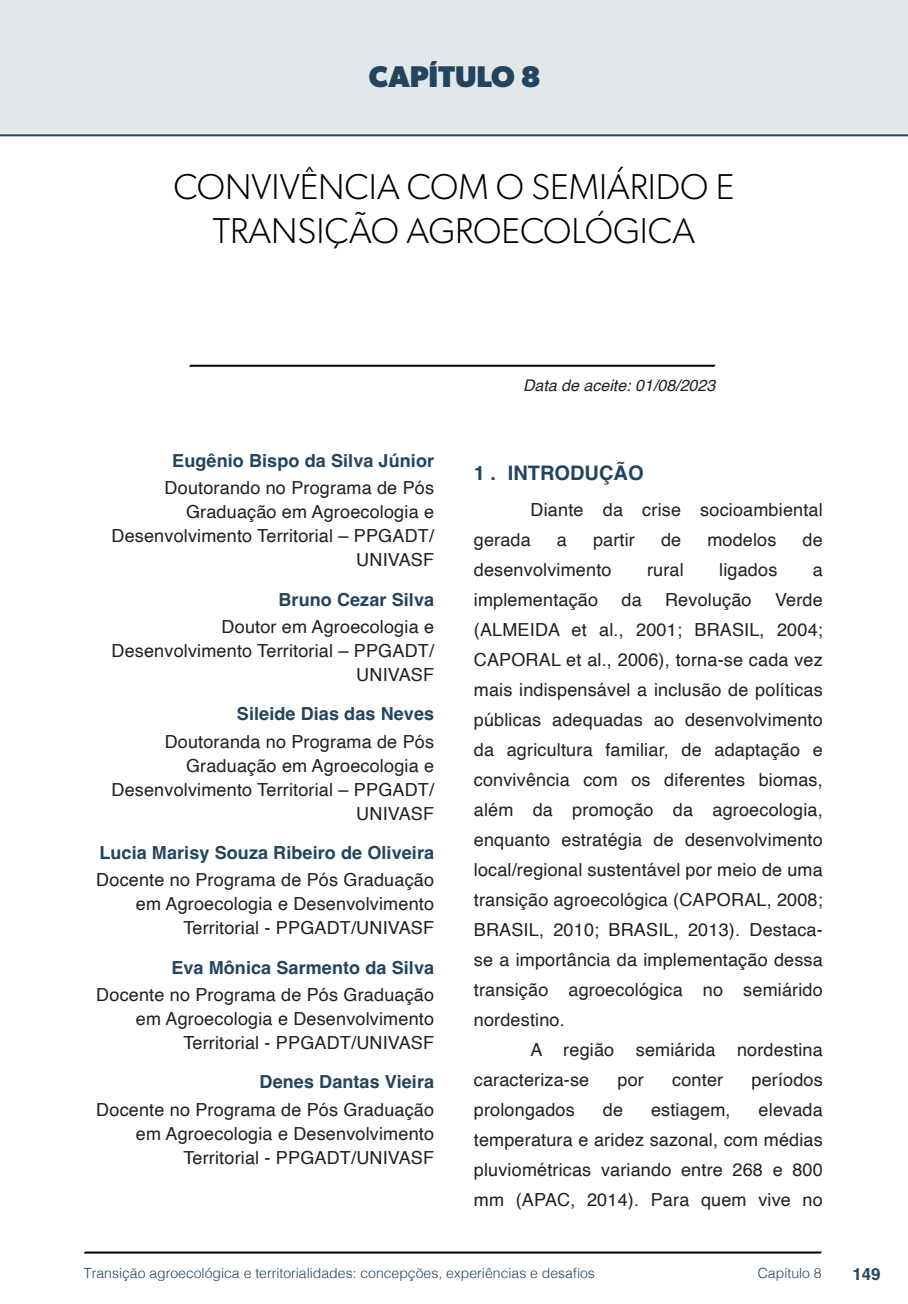
<style>
.page{position:relative;width:908px;height:1304px;background:#fff}
.page>*{position:absolute;margin:0;border:0;box-sizing:border-box;transform-origin:0 0}
.t1{font:300 36px/44px "Gibson";color:#000;text-align:center}
.t2{font:700 30px "Gibson";color:#23445f}
.t3{font:700 20px "Helvetica";color:#23445f}
.t4{font:18px/30px "Helvetica";letter-spacing:.01em;color:#231f20;text-align:right}
.t5{font:700 18px "Helvetica";letter-spacing:.005em;color:#23445f}
.t6{font:700 16.8px "Helvetica";color:#23445f}
.t7{font:italic 16px "Helvetica";color:#231f20}
.t8{font:300 14px "Helvetica";color:#23445f}
</style>
<div class="page">
<svg style="left:84px;top:1251px;width:737px;height:3px;background:#515151"></svg>
<div style="left:0;top:0;width:907px;height:136px;background:#e2e7e9"></div>
<svg style="left:189px;top:364px;width:526px;height:3px;background:#4f4f4f"></svg>
<div style="left:44px;top:72px;width:68px;height:61px;background:#e2e7e9"></div>
<h2 class="t2" style="left:369px;top:58px;width:173px">CAPÍTULO 8</h2>
<h1 class="t1" style="left:173px;top:164px;width:562px">CONVIVÊNCIA COM O SEMIÁRIDO E<br>TRANSIÇÃO AGROECOLÓGICA</h1>
<p class="t5" style="left:172px;top:450px;width:263px">Eugênio Bispo da Silva Júnior</p>
<p class="t4" style="left:111px;top:477px;width:324px;line-height:24px">Doutorando no Programa de Pós<br>Graduação em Agroecologia e<br>Desenvolvimento Territorial – PPGADT/<br>UNIVASF</p>
<p class="t5" style="left:278px;top:588px;width:157px">Bruno Cezar Silva</p>
<p class="t4" style="left:111px;top:615px;width:324px;line-height:24px">Doutor em Agroecologia e<br>Desenvolvimento Territorial – PPGADT/<br>UNIVASF</p>
<p class="t5" style="left:237px;top:703px;width:198px">Sileide Dias das Neves</p>
<p class="t4" style="left:111px;top:730px;width:324px;line-height:24px">Doutoranda no Programa de Pós<br>Graduação em Agroecologia e<br>Desenvolvimento Territorial – PPGADT/<br>UNIVASF</p>
<p class="t5" style="left:99px;top:842px;width:336px">Lucia Marisy Souza Ribeiro de Oliveira</p>
<p class="t4" style="left:96px;top:869px;width:339px;line-height:24px">Docente no Programa de Pós Graduação em Agroecologia e Desenvolvimento<br>Territorial - PPGADT/UNIVASF</p>
<p class="t5" style="left:171px;top:956px;width:264px">Eva Mônica Sarmento da Silva</p>
<p class="t4" style="left:96px;top:983px;width:339px;line-height:24px">Docente no Programa de Pós Graduação em Agroecologia e Desenvolvimento<br>Territorial - PPGADT/UNIVASF</p>
<p class="t5" style="left:259px;top:1071px;width:176px">Denes Dantas Vieira</p>
<p class="t4" style="left:96px;top:1098px;width:339px;line-height:24px">Docente no Programa de Pós Graduação em Agroecologia e Desenvolvimento<br>Territorial - PPGADT/UNIVASF</p>
<p class="t7" style="left:523px;top:373px;width:194px">Data de aceite: 01/08/2023</p>
<p class="t3" style="left:473px;top:461px;width:171px">1 . INTRODUÇÃO</p>
<p class="t4" style="left:473px;top:495px;width:350px;text-align:left;text-indent:57px">Diante da crise socioambiental gerada</p>
<p class="t4" style="left:556px;top:525px;width:12px">a</p>
<p class="t4" style="left:592px;top:525px;width:43px">partir</p>
<p class="t4" style="left:660px;top:525px;width:22px">de</p>
<p class="t4" style="left:707px;top:525px;width:71px">modelos</p>
<p class="t4" style="left:802px;top:525px;width:22px">de</p>
<p class="t4" style="left:473px;top:555px;width:139px">desenvolvimento</p>
<p class="t4" style="left:646px;top:555px;width:38px">rural</p>
<p class="t4" style="left:718px;top:555px;width:60px">ligados</p>
<p class="t4" style="left:812px;top:555px;width:12px">a</p>
<p class="t4" style="left:473px;top:585px;width:126px">implementação</p>
<p class="t4" style="left:621px;top:585px;width:22px">da</p>
<p class="t4" style="left:664px;top:585px;width:88px">Revolução</p>
<p class="t4" style="left:473px;top:585px;width:350px;text-align:justify;text-indent:301px">Verde (ALMEIDA et al., 2001; BRASIL, 2004; CAPORAL et al., 2006), torna-se cada vez mais indispensável a inclusão de políticas pú blicas adequadas ao desenvolvimento da agricultura familiar, de adaptação e convivência com os diferentes biomas, além da promoção da agroecologia, enquanto estratégia de desenvolvimento local/regional sustentável por meio de uma transição agroecológica (CAPORAL, 2008; BRASIL, 2010; BRASIL, 2013). Destaca&shy;se a importância da implementação dessa transição agroecológica no semiárido nordestino.</p>
<p class="t4" style="left:473px;top:1035px;width:350px;text-align:left;text-indent:57px">A região semiárida nordestina caracteriza-se</p>
<p class="t4" style="left:617px;top:1065px;width:28px">por</p>
<p class="t4" style="left:672px;top:1065px;width:52px">conter</p>
<p class="t4" style="left:751px;top:1065px;width:73px">períodos</p>
<p class="t4" style="left:473px;top:1095px;width:350px;text-align:justify;text-indent:284px">elevada temperatura e aridez sazonal, com médias pluviométricas variando entre 268 e 800 mm (APAC, 2014). Para quem vive no</p>
<p class="t4" style="left:473px;top:1095px;width:102px">prolongados</p>
<p class="t4" style="left:602px;top:1095px;width:22px">de</p>
<p class="t4" style="left:650px;top:1095px;width:81px">estiagem,</p>
<p class="t8" style="left:84px;top:1261px;width:512px">Transição agroecológica e territorialidades: concepções, experiências e desafios</p>
<p class="t8" style="left:757px;top:1261px;width:65px">Capítulo 8</p>
<p class="t6" style="left:851px;top:1264px;width:30px">149</p>
</div>
